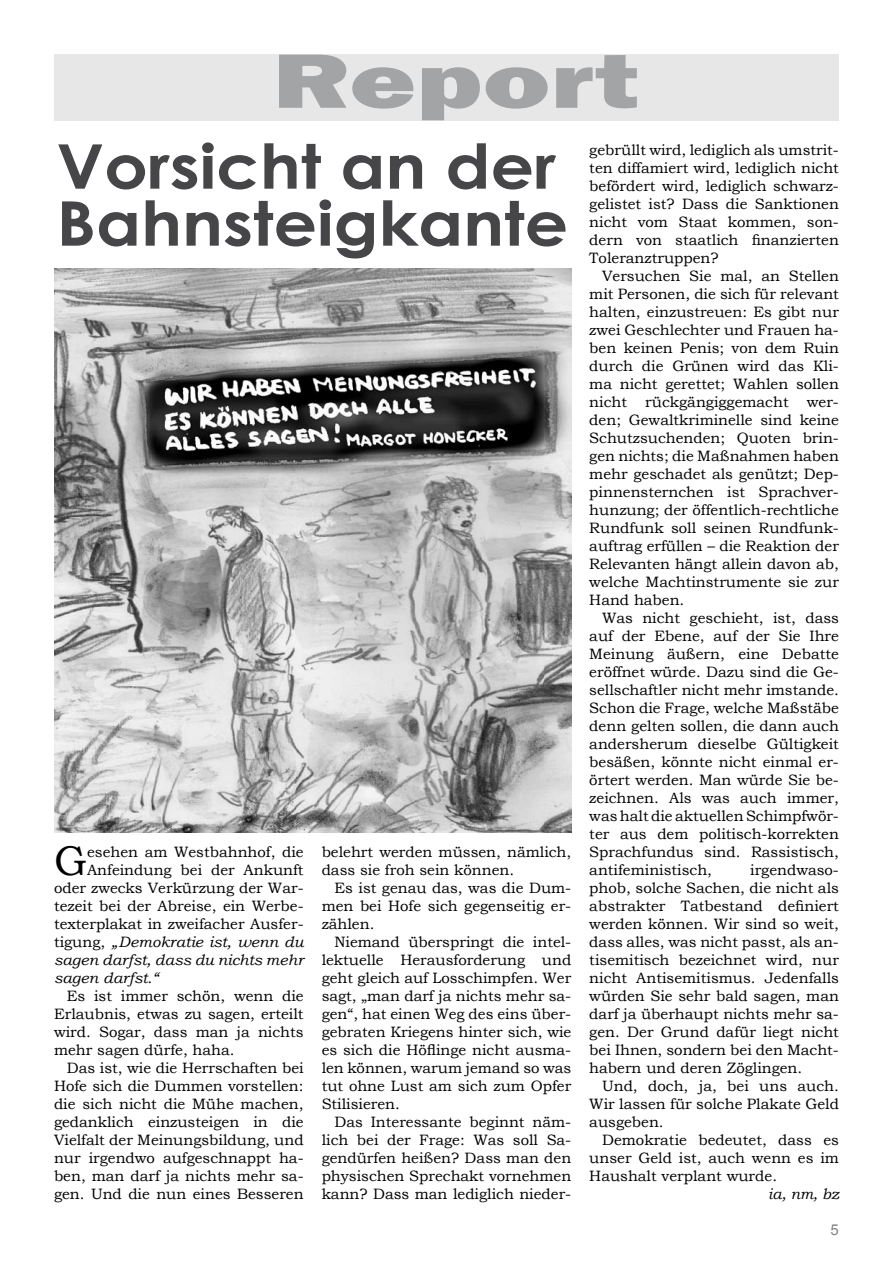
<style>
.page{position:relative;width:893px;height:1263px;background:#fff}
.page>*{position:absolute;margin:0;border:0;box-sizing:border-box;transform-origin:0 0}
.t1{font:800 79.8px "Franklin Gothic";color:#a2a4a6;scale:1.42 1}
.t2{font:700 61.65px/57px "Century Gothic";color:#464648;scale:1.11 1}
.t3{font:41.4px "Bookman Old Style";color:#000}
.t4{font:15px/18px "Bookman Old Style";color:#000;text-align:justify}
.t5{font:italic 15px "Bookman Old Style";color:#000}
.t6{font:15px "Arial";color:#848587}
.s1{font-style:normal}
</style>
<div class="page">
<div style="left:54px;top:54px;width:785px;height:67px;background:#e7e7e8"></div>
<img style="left:54px;top:269px;width:517px;height:563px">
<h1 class="t1" style="left:272px;top:29px;width:259px">Report</h1>
<h2 class="t2" style="left:56px;top:135px;width:463px">Vorsicht an der<br>Bahnsteigkante</h2>
<p class="t4" style="left:589px;top:141px;width:251px">gebrüllt wird, lediglich als umstrit&shy;ten diffamiert wird, lediglich nicht befördert wird, lediglich schwarz&shy;gelistet ist? Dass die Sanktionen nicht vom Staat kommen, son&shy;dern von staatlich finanzierten Toleranztruppen?</p>
<p class="t4" style="left:589px;top:267px;width:251px;text-indent:13px">Versuchen Sie mal, an Stellen mit Personen, die sich für relevant halten, einzustreuen: Es gibt nur zwei Geschlechter und Frauen ha&shy;ben keinen Penis; von dem Ruin durch die Grünen wird das Kli&shy;ma nicht gerettet; Wahlen sollen nicht rückgängiggemacht wer&shy;den; Gewaltkriminelle sind keine Schutzsuchenden; Quoten brin&shy;gen nichts; die Maßnahmen haben mehr geschadet als genützt; Dep&shy;pinnensternchen ist Sprachver&shy;hunzung; der öffentlich-rechtliche Rundfunk soll seinen Rundfunk&shy;auftrag erfüllen – die Reaktion der Relevanten hängt allein davon ab, welche Machtinstrumente sie zur Hand haben.</p>
<p class="t4" style="left:589px;top:609px;width:251px;text-indent:13px">Was nicht geschieht, ist, dass auf der Ebene, auf der Sie Ihre Meinung äußern, eine Debatte eröffnet würde. Dazu sind die Ge&shy;sellschaftler nicht mehr imstande.<br>Schon die Frage, welche Maßstäbe denn gelten sollen, die dann auch andersherum dieselbe Gültigkeit besäßen, könnte nicht einmal er&shy;örtert werden. Man würde Sie be&shy;zeichnen. Als was auch immer, was halt die aktuellen Schimpfwör&shy;ter aus dem politisch-korrekten Sprachfundus sind. Rassistisch, antifeministisch,</p>
<h3 class="t3" style="left:54px;top:834px;width:35px">G</h3>
<p class="t4" style="left:87px;top:843px;width:218px">esehen am Westbahnhof, die</p>
<p class="t4" style="left:322px;top:843px;width:251px">belehrt werden müssen, nämlich, dass sie froh sein können.</p>
<p class="t4" style="left:322px;top:879px;width:251px;text-indent:13px">Es ist genau das, was die Dum&shy;men bei Hofe sich gegenseitig er&shy;zählen.</p>
<p class="t4" style="left:322px;top:933px;width:251px;text-indent:13px">Niemand überspringt die intel&shy;lektuelle Herausforderung und geht gleich auf Losschimpfen. Wer sagt, „man darf ja nichts mehr sa&shy;gen“, hat einen Weg des eins über&shy;gebraten Kriegens hinter sich, wie es sich die Höflinge nicht ausma&shy;len können, warum jemand so was tut ohne Lust am sich zum Opfer Stilisieren.</p>
<p class="t4" style="left:322px;top:1113px;width:251px;text-indent:13px">Das Interessante beginnt näm&shy;lich bei der Frage: Was soll Sa&shy;gendürfen heißen? Dass man den physischen Sprechakt vornehmen kann? Dass man lediglich nieder-</p>
<p class="t4" style="left:589px;top:861px;width:251px;text-indent:161px">irgendwaso&shy;phob, solche Sachen, die nicht als abstrakter Tatbestand definiert werden können. Wir sind so weit, dass alles, was nicht passt, als an&shy;tisemitisch bezeichnet wird, nur nicht Antisemitismus. Jedenfalls würden Sie sehr bald sagen, man darf ja überhaupt nichts mehr sa&shy;gen. Der Grund dafür liegt nicht bei Ihnen, sondern bei den Macht&shy;habern und deren Zöglingen.</p>
<p class="t4" style="left:589px;top:1077px;width:251px;text-indent:13px">Und, doch, ja, bei uns auch.<br>Wir lassen für solche Plakate Geld ausgeben.</p>
<p class="t4" style="left:589px;top:1131px;width:251px;text-indent:13px">Demokratie bedeutet, dass es unser Geld ist, auch wenn es im Haushalt verplant wurde.</p>
<p class="t5" style="left:768px;top:1183px;width:72px">ia, nm, bz</p>
<p class="t4" style="left:87px;top:861px;width:218px">Anfeindung bei der Ankunft</p>
<p class="t4" style="left:54px;top:879px;width:251px">oder zwecks Verkürzung der War-</p>
<p class="t4" style="left:54px;top:897px;width:251px">tezeit bei der Abreise, ein Werbe-</p>
<p class="t4" style="left:54px;top:915px;width:251px">texterplakat in zweifacher Ausfer-</p>
<p class="t5" style="left:54px;top:931px;width:251px"><span class="s1">tigung,</span> „Demokratie ist, wenn du</p>
<p class="t5" style="left:54px;top:949px;width:251px">sagen darfst, dass du nichts mehr</p>
<p class="t5" style="left:54px;top:967px;width:107px">sagen darfst.“</p>
<p class="t4" style="left:54px;top:987px;width:251px;text-indent:13px">Es ist immer schön, wenn die Erlaubnis, etwas zu sagen, erteilt wird. Sogar, dass man ja nichts mehr sagen dürfe, haha.</p>
<p class="t4" style="left:54px;top:1059px;width:251px;text-indent:13px">Das ist, wie die Herrschaften bei Hofe sich die Dummen vorstellen: die sich nicht die Mühe machen, gedanklich einzusteigen in die Vielfalt der Meinungsbildung, und nur irgendwo aufgeschnappt ha&shy;ben, man darf ja nichts mehr sa&shy;gen. Und die nun eines Besseren</p>
<p class="t6" style="left:831px;top:1220px;width:10px">5</p>
</div>
